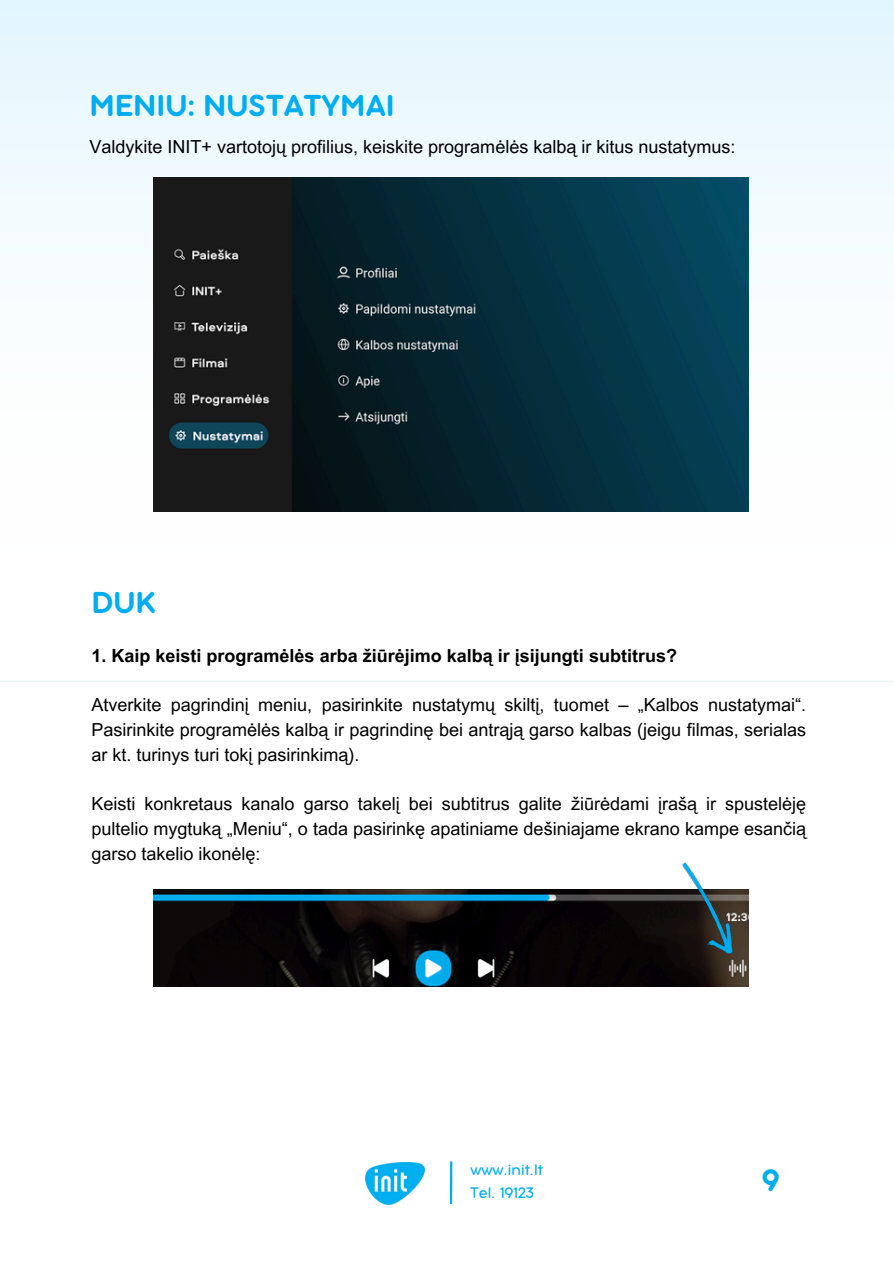
<style>
.page{position:relative;width:894px;height:1264px;background:#fff}
.page>*{position:absolute;margin:0;border:0;box-sizing:border-box;transform-origin:0 0}
.t1{font:34.05px "Aristotelica Pro Tx Bld";color:#00adef}
.t2{font:33px "Aristotelica Pro Tx Bld";color:#00adef}
.t3{font:18px/24.8px "Arial MT Pro";color:#000;text-align:justify}
.t4{font:700 18px "Arial MT Pro";color:#000}
.t5{font:16.65px "Aristotelica Pro Tx";color:#00adef}
</style>
<div class="page">
<svg style="left:0;top:0;width:893px;height:512px;fill:#eef9fd"></svg>
<img style="left:365px;top:1162px;width:59px;height:41px">
<hr style="left:450px;top:1161px;width:2px;height:42px;background:#00adef">
<img style="left:153px;top:177px;width:595px;height:334px">
<img style="left:166px;top:410px;width:107px;height:77px">
<img style="left:153px;top:889px;width:595px;height:97px">
<img style="left:669px;top:862px;width:72px;height:99px">
<p class="t2" style="left:89px;top:95px;width:307px">MENIU: NUSTATYMAI</p>
<p class="t3" style="left:89px;top:137px;width:647px">Valdykite INIT+ vartotojų profilius, keiskite programėlės kalbą ir kitus nustatymus:</p>
<p class="t2" style="left:91px;top:591px;width:66px">DUK</p>
<h1 class="t4" style="left:91px;top:648px;width:587px">1. Kaip keisti programėlės arba žiūrėjimo kalbą ir įsijungti subtitrus?</h1>
<h2 class="t3" style="left:91px;top:695px;width:716px">Atverkite pagrindinį meniu, pasirinkite nustatymų skiltį, tuomet – „Kalbos nustatymai“.<br>Pasirinkite programėlės kalbą ir pagrindinę bei antrąją garso kalbas (jeigu filmas, serialas ar kt. turinys turi tokį pasirinkimą).</h2>
<p class="t3" style="left:91px;top:794px;width:716px">Keisti konkretaus kanalo garso takelį bei subtitrus galite žiūrėdami įrašą ir spustelėję pultelio mygtuką „Meniu“, o tada pasirinkę apatiniame dešiniajame ekrano kampe esančią garso takelio ikonėlę:</p>
<p class="t5" style="left:470px;top:1164px;width:74px">www.init.lt</p>
<h1 class="t5" style="left:470px;top:1187px;width:65px">Tel. 19123</h1>
<p class="t1" style="left:761px;top:1168px;width:20px">9</p>
</div>
